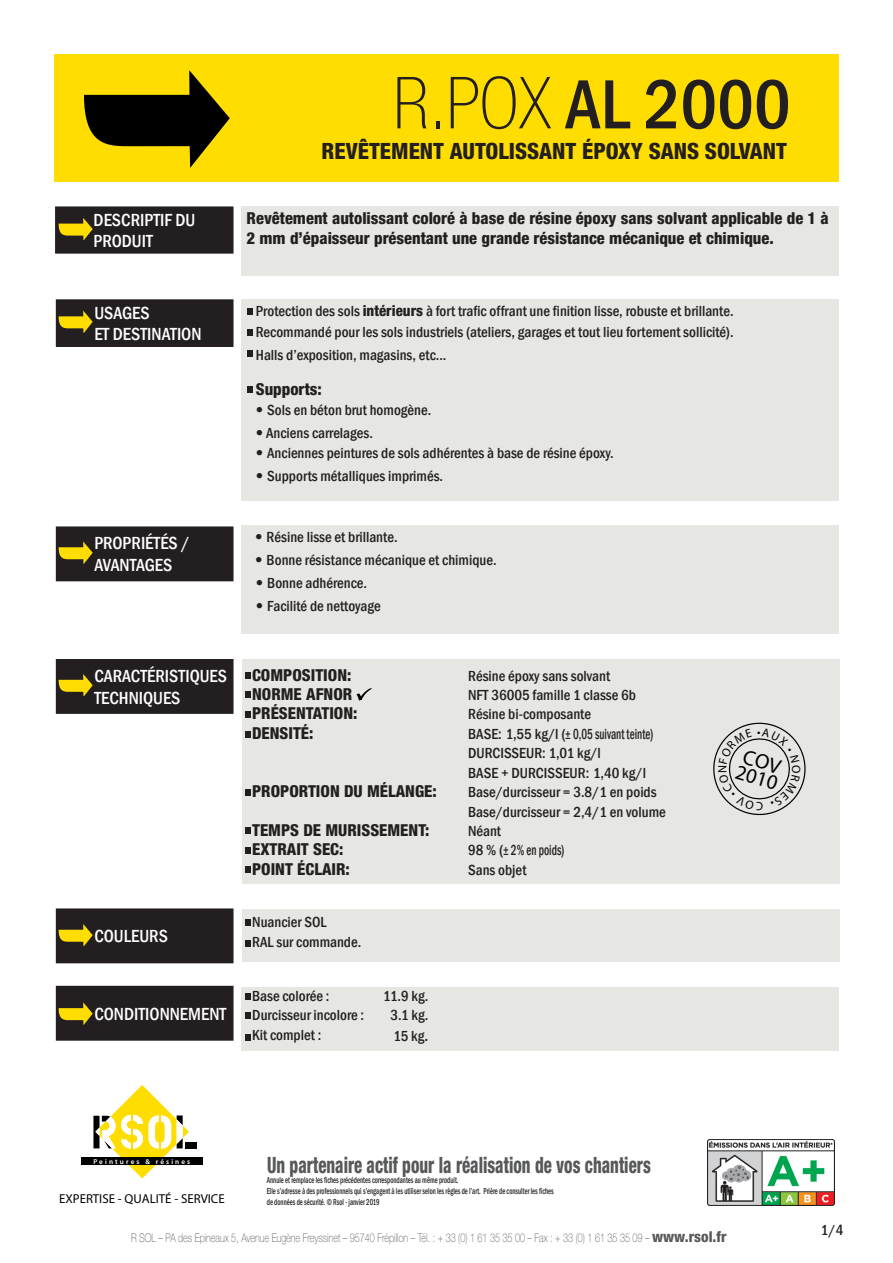
<style>
.page{position:relative;width:893px;height:1263px;background:#fff}
.page>*{position:absolute;margin:0;border:0;box-sizing:border-box;transform-origin:0 0}
.t1{font:500 condensed 72px "Franklin Gothic";color:#231f20}
.t2{font:800 condensed 22.5px "Helvetica Neue LT Std";color:#57585a;scale:.75 1}
.t3{font:800 condensed 22.5px "Helvetica Neue LT Std";color:#231f20}
.t4{font:21px "Times";color:#000}
.t5{font:500 condensed 18px "Franklin Gothic";color:#fff}
.t6{font:800 condensed 16.5px/19.8px "Helvetica Neue LT Std";color:#231f20}
.t7{font:500 condensed 15px "Franklin Gothic";color:#231f20}
.t8{font:700 condensed 12.9px "Helvetica Neue";color:#000}
.t9{font:12.15px "Times";color:#000}
.t10{font:100 12px "Helvetica Neue LT Std";color:#57585a;scale:.75 1}
.t11{font:500 condensed 9px/10.8px "Franklin Gothic";color:#231f20;scale:.75 1}
.t12{font:600 7.2px "Myriad Pro";letter-spacing:.3em;color:#fff}
.s1{font-family:"Helvetica Neue LT Std";font-weight:100}
.s2{font-family:"Helvetica Neue LT Std";font-weight:800}
.s3{font-size:16.5px}
.s4{font-weight:800;font-stretch:condensed;font-size:15px}
</style>
<div class="page">
<img style="left:707px;top:1139px;width:128px;height:67px">
<div style="left:185px;top:1142px;width:12px;height:6px;background:#000"></div>
<svg style="left:93px;top:1085px;width:96px;height:93px"></svg>
<div style="left:82px;top:1157px;width:121px;height:8px;background:#000"></div>
<div style="left:241px;top:987px;width:598px;height:64px;background:#e6e6e2"></div>
<div style="left:242px;top:909px;width:597px;height:53px;background:#e6e6e2"></div>
<div style="left:242px;top:659px;width:597px;height:225px;background:#e6e6e2"></div>
<div style="left:242px;top:525px;width:597px;height:109px;background:#e6e6e2"></div>
<div style="left:242px;top:299px;width:597px;height:202px;background:#e6e6e2"></div>
<div style="left:242px;top:206px;width:597px;height:70px;background:#e6e6e2"></div>
<div style="left:54px;top:54px;width:785px;height:128px;background:#fd0"></div>
<svg style="left:84px;top:70px;width:146px;height:98px"></svg>
<div style="left:56px;top:207px;width:177px;height:46px;background:#231f20"></div>
<div style="left:55px;top:206px;width:179px;height:48px;border:2px solid #231f20"></div>
<svg style="left:59px;top:218px;width:34px;height:22px"></svg>
<div style="left:57px;top:300px;width:176px;height:46px;background:#231f20"></div>
<div style="left:56px;top:299px;width:178px;height:48px;border:2px solid #231f20"></div>
<svg style="left:59px;top:311px;width:34px;height:21px"></svg>
<div style="left:247px;top:308px;width:6px;height:7px;background:#231f20"></div>
<svg style="left:247px;top:330px;width:6px;height:6px"></svg>
<svg style="left:247px;top:386px;width:5px;height:7px"></svg>
<div style="left:57px;top:660px;width:176px;height:53px;background:#231f20"></div>
<div style="left:56px;top:659px;width:178px;height:55px;border:2px solid #231f20"></div>
<svg style="left:59px;top:674px;width:34px;height:22px"></svg>
<svg style="left:245px;top:672px;width:5px;height:6px"></svg>
<svg style="left:357px;top:688px;width:15px;height:12px"></svg>
<svg style="left:245px;top:691px;width:5px;height:7px"></svg>
<svg style="left:245px;top:711px;width:5px;height:7px"></svg>
<svg style="left:245px;top:731px;width:5px;height:7px"></svg>
<svg style="left:245px;top:789px;width:5px;height:7px"></svg>
<svg style="left:245px;top:827px;width:5px;height:7px"></svg>
<svg style="left:245px;top:847px;width:5px;height:6px"></svg>
<svg style="left:245px;top:866px;width:5px;height:7px"></svg>
<div style="left:57px;top:986px;width:176px;height:54px;background:#231f20"></div>
<div style="left:56px;top:986px;width:178px;height:55px;border:2px solid #231f20"></div>
<svg style="left:59px;top:1002px;width:34px;height:22px"></svg>
<svg style="left:245px;top:993px;width:5px;height:7px"></svg>
<svg style="left:245px;top:1012px;width:5px;height:7px"></svg>
<div style="left:57px;top:527px;width:176px;height:54px;background:#231f20"></div>
<div style="left:56px;top:526px;width:178px;height:55px;border:2px solid #231f20"></div>
<svg style="left:59px;top:541px;width:34px;height:22px"></svg>
<div style="left:57px;top:909px;width:176px;height:53px;background:#231f20"></div>
<div style="left:56px;top:908px;width:178px;height:55px;border:2px solid #231f20"></div>
<svg style="left:59px;top:924px;width:34px;height:22px"></svg>
<svg style="left:245px;top:1034px;width:5px;height:6px"></svg>
<svg style="left:245px;top:919px;width:5px;height:7px"></svg>
<svg style="left:245px;top:940px;width:5px;height:6px"></svg>
<svg style="left:247px;top:350px;width:5px;height:7px"></svg>
<svg style="left:713px;top:722px;width:93px;height:94px"></svg>
<p class="t5" style="left:94px;top:208px;width:103px">DESCRIPTIF DU</p>
<p class="t5" style="left:94px;top:229px;width:61px">PRODUIT</p>
<p class="t1" style="left:393px;top:57px;width:399px"><span class="s1">R.POX</span> AL 2000</p>
<p class="t3" style="left:322px;top:137px;width:467px">REVÊTEMENT AUTOLISSANT ÉPOXY SANS SOLVANT</p>
<p class="t6" style="left:247px;top:208px;width:584px">Revêtement autolissant coloré à base de résine époxy sans solvant applicable de 1 à<br>2 mm d’épaisseur présentant une grande résistance mécanique et chimique.</p>
<p class="t5" style="left:94px;top:301px;width:57px">USAGES</p>
<p class="t5" style="left:94px;top:322px;width:109px">ET DESTINATION</p>
<p class="t5" style="left:94px;top:532px;width:97px">PROPRIÉTÉS /</p>
<p class="t5" style="left:94px;top:553px;width:79px">AVANTAGES</p>
<p class="t5" style="left:94px;top:664px;width:134px">CARACTÉRISTIQUES</p>
<p class="t5" style="left:94px;top:686px;width:88px">TECHNIQUES</p>
<p class="t5" style="left:94px;top:924px;width:75px">COULEURS</p>
<p class="t5" style="left:94px;top:1002px;width:133px">CONDITIONNEMENT</p>
<p class="t7" style="left:256px;top:301px;width:479px">Protection des sols <span class="s2">intérieurs</span> à fort trafic offrant une finition lisse, robuste et brillante.</p>
<p class="t7" style="left:256px;top:322px;width:479px">Recommandé pour les sols industriels (ateliers, garages et tout lieu fortement sollicité).</p>
<p class="t7" style="left:256px;top:345px;width:192px">Halls d’exposition, magasins, etc...</p>
<p class="t6" style="left:256px;top:379px;width:68px">Supports:</p>
<p class="t7" style="left:256px;top:400px;width:177px"><span class="s2">•</span> Sols en béton brut homogène.</p>
<p class="t7" style="left:256px;top:423px;width:119px"><span class="s2">•</span> Anciens carrelages.</p>
<p class="t7" style="left:256px;top:443px;width:359px"><span class="s2">•</span> Anciennes peintures de sols adhérentes à base de résine époxy.</p>
<p class="t7" style="left:256px;top:466px;width:189px"><span class="s2">•</span> Supports métalliques imprimés.</p>
<p class="t7" style="left:255px;top:528px;width:144px"><span class="s2">•</span> Résine lisse et brillante.</p>
<p class="t7" style="left:255px;top:550px;width:243px"><span class="s2">•</span> Bonne résistance mécanique et chimique.</p>
<p class="t7" style="left:256px;top:573px;width:113px"><span class="s2">•</span> Bonne adhérence.</p>
<p class="t7" style="left:256px;top:596px;width:126px"><span class="s2">•</span> Facilité de nettoyage</p>
<p class="t6" style="left:252px;top:665px;width:101px">COMPOSITION:</p>
<p class="t7" style="left:468px;top:666px;width:144px">Résine époxy sans solvant</p>
<p class="t6" style="left:252px;top:684px;width:102px">NORME AFNOR</p>
<p class="t7" style="left:468px;top:685px;width:169px">NFT 36005 famille 1 classe 6b</p>
<p class="t6" style="left:252px;top:703px;width:107px">PRÉSENTATION:</p>
<p class="t7" style="left:468px;top:704px;width:124px">Résine bi-composante</p>
<p class="t6" style="left:252px;top:723px;width:63px">DENSITÉ:</p>
<p class="t7" style="left:468px;top:724px;width:187px">BASE: 1,55 kg/l (± 0,05 suivant teinte)</p>
<p class="t7" style="left:468px;top:743px;width:134px">DURCISSEUR: 1,01 kg/l</p>
<p class="t7" style="left:468px;top:763px;width:179px">BASE + DURCISSEUR: 1,40 kg/l</p>
<p class="t7" style="left:468px;top:802px;width:199px">Base/durcisseur = 2,4/1 en volume</p>
<p class="t6" style="left:252px;top:781px;width:186px">PROPORTION DU MÉLANGE:</p>
<p class="t7" style="left:468px;top:782px;width:190px">Base/durcisseur = 3.8/1 en poids</p>
<p class="t6" style="left:252px;top:820px;width:179px">TEMPS DE MURISSEMENT:</p>
<p class="t7" style="left:468px;top:821px;width:34px">Néant</p>
<p class="t6" style="left:252px;top:839px;width:93px">EXTRAIT SEC:</p>
<p class="t7" style="left:468px;top:840px;width:98px">98 % (± 2% en poids)</p>
<p class="t6" style="left:252px;top:859px;width:99px">POINT ÉCLAIR:</p>
<p class="t7" style="left:468px;top:860px;width:60px">Sans objet</p>
<p class="t7" style="left:252px;top:912px;width:76px">Nuancier SOL</p>
<p class="t7" style="left:252px;top:932px;width:111px">RAL sur commande.</p>
<p class="t7" style="left:252px;top:986px;width:79px">Base colorée :</p>
<p class="t7" style="left:252px;top:1005px;width:113px">Durcisseur incolore :</p>
<p class="t7" style="left:252px;top:1025px;width:71px">Kit complet :</p>
<p class="t7" style="left:383px;top:986px;width:47px">11.9 kg.</p>
<p class="t7" style="left:391px;top:1005px;width:39px">3.1 kg.</p>
<p class="t7" style="left:393px;top:1026px;width:37px">15 kg<span class="s3">.</span></p>
<p class="t9" style="left:757px;top:724px;width:5px">•</p>
<p class="t9" style="left:715px;top:773px;width:10px;rotate:-90deg">N</p>
<p class="t4" style="left:740px;top:758px;width:45px;rotate:16deg">2010</p>
<p class="t9" style="left:763px;top:813px;width:9px;rotate:-180deg">C</p>
<p class="t9" style="left:804px;top:765px;width:10px;rotate:90deg">O</p>
<p class="t12" style="left:93px;top:1157px;width:98px">Peintures &amp; résines</p>
<p class="t8" style="left:59px;top:1191px;width:167px">EXPERTISE - QUALITÉ - SERVICE</p>
<p class="t2" style="left:267px;top:1150px;width:513px">Un partenaire actif pour la réalisation de vos chantiers</p>
<p class="t11" style="left:267px;top:1175px;width:384px">Annule et remplace les fiches précédentes correspondantes au même produit.<br>Elle s’adresse à des professionnels qui s’engagent à les utiliser selon les règles de l’art. Prière de consulter les fiches de données de sécurité. © Rsol - janvier 2019</p>
<p class="t10" style="left:131px;top:1231px;width:795px">R SOL – PA des Epineaux 5, Avenue Eugène Freyssinet – 95740 Frépillon – Tél. : + 33 (0) 1 61 35 35 00 – Fax : + 33 (0) 1 61 35 35 09 – <span class="s4">www.rsol.fr</span></p>
<p class="t7" style="left:821px;top:1220px;width:24px">1/4</p>
</div>
